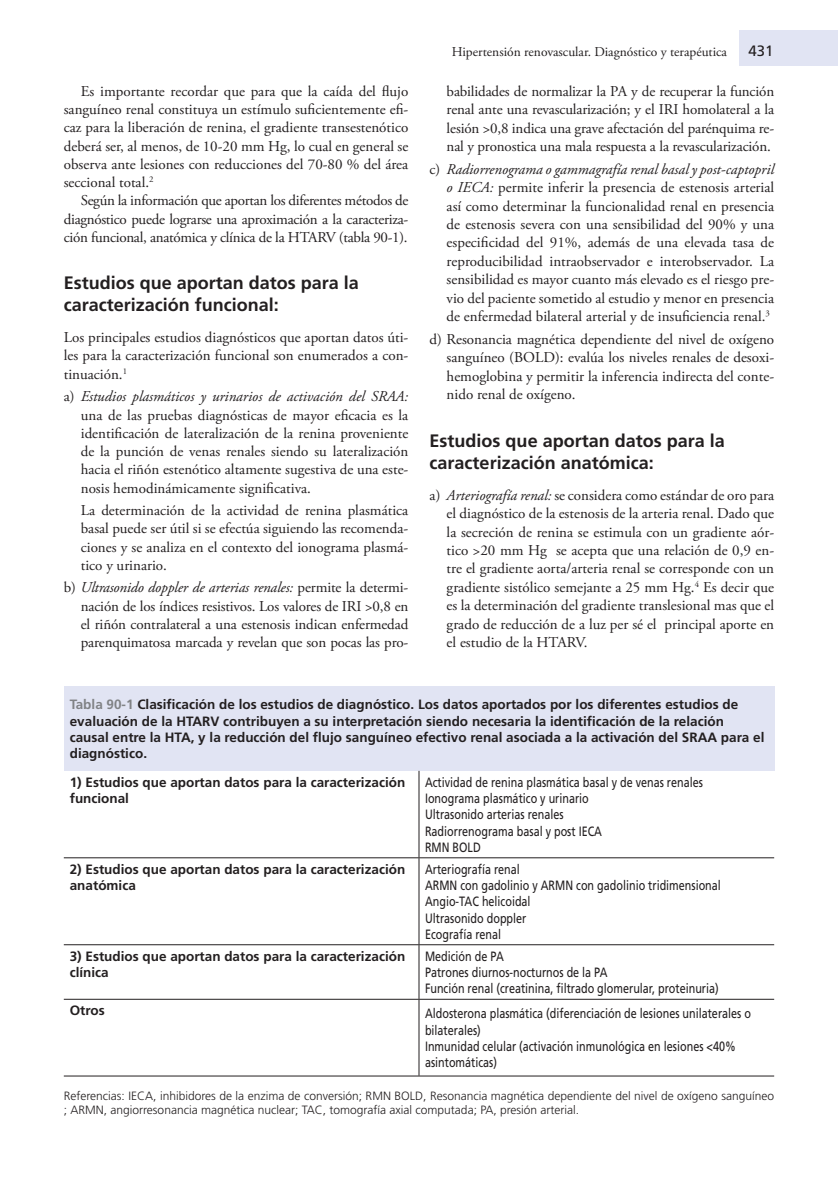
<style>
.page{position:relative;width:838px;height:1178px;background:#fff}
.page>*{position:absolute;margin:0;border:0;box-sizing:border-box;transform-origin:0 0}
.t1{font:700 18px/21.9px "Frutiger";color:#231f20}
.t2{font:15px/18.5px "Adobe Garamond Pro";color:#231f20;text-align:justify}
.t3{font:15px "Frutiger";color:#231f20}
.t4{font:13.5px/16.2px "Frutiger";color:#231f20;scale:.8 1}
.t5{font:700 13.5px/16.2px "Frutiger";color:#231f20}
.t6{font:13.5px "Adobe Garamond Pro";color:#231f20}
.t7{font:300 12px/14.4px "Frutiger";color:#231f20}
.s1{font-style:italic}
.s2{color:#808285}
</style>
<div class="page">
<div style="left:738px;top:30px;width:100px;height:35px;background:#e1e4f3"></div>
<div style="left:64px;top:686px;width:710px;height:85px;background:#e1e4f3"></div>
<hr style="left:64px;top:857px;width:355px;height:1px;background:#231f20">
<hr style="left:419px;top:857px;width:355px;height:1px;background:#231f20">
<hr style="left:64px;top:944px;width:355px;height:1px;background:#231f20">
<hr style="left:419px;top:944px;width:355px;height:1px;background:#231f20">
<hr style="left:64px;top:999px;width:355px;height:1px;background:#231f20">
<hr style="left:419px;top:999px;width:355px;height:1px;background:#231f20">
<hr style="left:64px;top:1075px;width:355px;height:1px;background:#231f20">
<hr style="left:419px;top:1075px;width:355px;height:1px;background:#231f20">
<hr style="left:418px;top:771px;width:1px;height:86px;background:#231f20">
<hr style="left:418px;top:858px;width:1px;height:86px;background:#231f20">
<hr style="left:418px;top:945px;width:1px;height:54px;background:#231f20">
<hr style="left:418px;top:999px;width:1px;height:76px;background:#231f20">
<p class="t2" style="left:64px;top:83px;width:346px;text-indent:17px">Es importante recordar que para que la caída del flujo sanguíneo renal constituya un estímulo suficientemente efi&shy;caz para la liberación de renina, el gradiente transestenótico deberá ser, al menos, de 10-20 mm Hg, lo cual en general se observa ante lesiones con reducciones del 70-80 % del área seccional total.<sup>2</sup></p>
<p class="t2" style="left:64px;top:192px;width:346px;text-indent:17px">Según la información que aportan los diferentes métodos de diagnóstico puede lograrse una aproximación a la caracteriza&shy;ción funcional, anatómica y clínica de la HTARV (tabla 90-1).</p>
<p class="t1" style="left:64px;top:272px;width:297px">Estudios que aportan datos para la caracterización funcional:</p>
<p class="t2" style="left:64px;top:329px;width:346px">Los principales estudios diagnósticos que aportan datos úti&shy;les para la caracterización funcional son enumerados a con&shy;tinuación.<sup>1</sup></p>
<p class="t2" style="left:81px;top:388px;width:329px;text-indent:-17px">a) <span class="s1">Estudios plasmáticos y urinarios de activación del SRAA: </span>una de las pruebas diagnósticas de mayor eficacia es la identificación de lateralización de la renina proveniente de la punción de venas renales siendo su lateralización hacia el riñón estenótico altamente sugestiva de una este&shy;nosis hemodinámicamente significativa.</p>
<p class="t2" style="left:81px;top:502px;width:329px">La determinación de la actividad de renina plasmática basal puede ser útil si se efectúa siguiendo las recomenda&shy;ciones y se analiza en el contexto del ionograma plasmá&shy;tico y urinario.</p>
<p class="t2" style="left:81px;top:579px;width:329px;text-indent:-17px">b) <span class="s1">Ultrasonido doppler de arterias renales:</span> permite la determi&shy;nación de los índices resistivos. Los valores de IRI &gt;0,8 en el riñón contralateral a una estenosis indican enfermedad parenquimatosa marcada y revelan que son pocas las pro-</p>
<p class="t6" style="left:452px;top:44px;width:277px">Hipertensión renovascular. Diagnóstico y terapéutica</p>
<p class="t3" style="left:748px;top:42px;width:27px">431</p>
<p class="t2" style="left:446px;top:82px;width:329px">babilidades de normalizar la PA y de recuperar la función renal ante una revascularización; y el IRI homolateral a la lesión &gt;0,8 indica una grave afectación del parénquima re&shy;nal y pronostica una mala respuesta a la revascularización.</p>
<p class="t2" style="left:446px;top:160px;width:329px;text-indent:-17px">c) <span class="s1">Radiorrenograma o gammagrafía renal basal y post-captopril o IECA:</span> permite inferir la presencia de estenosis arterial así como determinar la funcionalidad renal en presencia de estenosis severa con una sensibilidad del 90% y una especificidad del 91%, además de una elevada tasa de reproducibilidad intraobservador e interobservador. La sensibilidad es mayor cuanto más elevado es el riesgo pre&shy;vio del paciente sometido al estudio y menor en presencia de enfermedad bilateral arterial y de insuficiencia renal.<sup>3</sup></p>
<p class="t2" style="left:446px;top:330px;width:329px;text-indent:-17px">d) Resonancia magnética dependiente del nivel de oxígeno sanguíneo (BOLD): evalúa los niveles renales de desoxi&shy;hemoglobina y permitir la inferencia indirecta del conte&shy;nido renal de oxígeno.</p>
<p class="t1" style="left:429px;top:429px;width:297px">Estudios que aportan datos para la caracterización anatómica:</p>
<p class="t2" style="left:446px;top:486px;width:329px;text-indent:-17px">a) <span class="s1">Arteriografía renal:</span> se considera como estándar de oro para el diagnóstico de la estenosis de la arteria renal. Dado que la secreción de renina se estimula con un gradiente aór&shy;tico &gt;20 mm Hg se acepta que una relación de 0,9 en&shy;tre el gradiente aorta/arteria renal se corresponde con un gradiente sistólico semejante a 25 mm Hg.<sup>4</sup> Es decir que es la determinación del gradiente translesional mas que el grado de reducción de a luz per sé el principal aporte en el estudio de la HTARV.</p>
<p class="t5" style="left:70px;top:696px;width:696px"><span class="s2">Tabla 90-1</span> Clasificación de los estudios de diagnóstico. Los datos aportados por los diferentes estudios de evaluación de la HTARV contribuyen a su interpretación siendo necesaria la identificación de la relación causal entre la HTA, y la reducción del flujo sanguíneo efectivo renal asociada a la activación del SRAA para el diagnóstico.</p>
<p class="t5" style="left:70px;top:774px;width:337px">1) Estudios que aportan datos para la caracterización funcional</p>
<p class="t4" style="left:425px;top:774px;width:349px">Actividad de renina plasmática basal y de venas renales<br>Ionograma plasmático y urinario<br>Ultrasonido arterias renales<br>Radiorrenograma basal y post IECA<br>RMN BOLD</p>
<p class="t5" style="left:70px;top:861px;width:337px">2) Estudios que aportan datos para la caracterización anatómica</p>
<p class="t4" style="left:425px;top:861px;width:371px">Arteriografía renal<br>ARMN con gadolinio y ARMN con gadolinio tridimensional<br>Angio-TAC helicoidal<br>Ultrasonido doppler<br>Ecografía renal</p>
<p class="t5" style="left:70px;top:948px;width:337px">3) Estudios que aportan datos para la caracterización clínica</p>
<p class="t4" style="left:425px;top:948px;width:369px">Medición de PA<br>Patrones diurnos-nocturnos de la PA<br>Función renal (creatinina, filtrado glomerular, proteinuria)</p>
<p class="t5" style="left:70px;top:1002px;width:37px">Otros</p>
<p class="t4" style="left:425px;top:1005px;width:409px">Aldosterona plasmática (diferenciación de lesiones unilaterales o bilaterales)<br>Inmunidad celular (activación inmunológica en lesiones &lt;40% asintomáticas)</p>
<p class="t7" style="left:64px;top:1088px;width:712px">Referencias: IECA, inhibidores de la enzima de conversión; RMN BOLD, Resonancia magnética dependiente del nivel de oxígeno sanguíneo ; ARMN, angiorresonancia magnética nuclear; TAC, tomografía axial computada; PA, presión arterial.</p>
</div>
